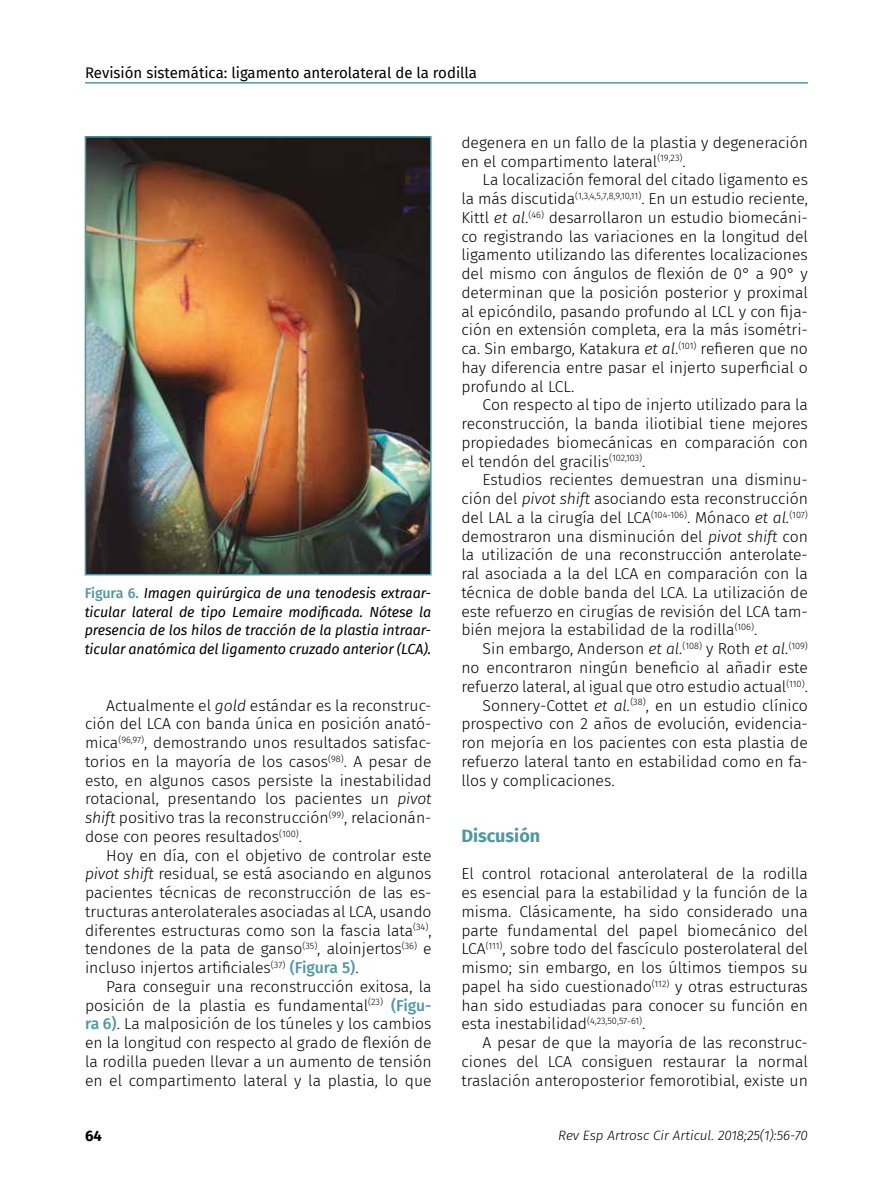
<style>
.page{position:relative;width:893px;height:1191px;background:#fff}
.page>*{position:absolute;margin:0;border:0;box-sizing:border-box;transform-origin:0 0}
.t1{font:700 18px "Fira Sans";color:#4e98a2}
.t2{font:300 15.75px/18.8px "Fira Sans";color:#000;text-align:justify}
.t3{font:15px "Fira Sans";color:#000}
.t4{font:700 15px "Fira Sans";color:#000}
.t5{font:italic 14.25px/18.8px "Fira Sans";letter-spacing:-.005em;color:#000;text-align:justify}
.t6{font:italic 300 13.5px "Fira Sans";color:#000}
.s1{font-weight:500;font-style:normal;color:#4e98a2}
.s2{font-style:italic}
.s3{font-weight:500;color:#4e98a2}
</style>
<div class="page">
<hr style="left:85px;top:82px;width:723px;height:2px;background:#4e98a2">
<img style="left:88px;top:139px;width:341px;height:433px">
<div style="left:85px;top:136px;width:347px;height:439px;border:2px solid #4e98a2"></div>
<p class="t3" style="left:85px;top:61px;width:394px">Revisión sistemática: ligamento anterolateral de la rodilla</p>
<p class="t5" style="left:85px;top:583px;width:348px"><span class="s1">Figura 6.</span> Imagen quirúrgica de una tenodesis extraar&shy;ticular lateral de tipo Lemaire modificada. Nótese la presencia de los hilos de tracción de la plastia intraar&shy;ticular anatómica del ligamento cruzado anterior (LCA).</p>
<p class="t2" style="left:85px;top:695px;width:348px;text-indent:21px">Actualmente el <span class="s2">gold</span> estándar es la reconstruc&shy;ción del LCA con banda única en posición anató&shy;mica<sup>(96,97)</sup>, demostrando unos resultados satisfac&shy;torios en la mayoría de los casos<sup>(98)</sup>. A pesar de esto, en algunos casos persiste la inestabilidad rotacional, presentando los pacientes un <span class="s2">pivot shift</span> positivo tras la reconstrucción<sup>(99)</sup>, relacionán&shy;dose con peores resultados<sup>(100)</sup>.</p>
<p class="t2" style="left:85px;top:845px;width:348px;text-indent:21px">Hoy en día, con el objetivo de controlar este <span class="s2">pivot shift</span> residual, se está asociando en algunos pacientes técnicas de reconstrucción de las es&shy;tructuras anterolaterales asociadas al LCA, usando diferentes estructuras como son la fascia lata<sup>(34)</sup>, tendones de la pata de ganso<sup>(35)</sup>, aloinjertos<sup>(36)</sup> e incluso injertos artificiales<sup>(37)</sup> <span class="s3">(Figura 5)</span>.</p>
<p class="t2" style="left:85px;top:977px;width:348px;text-indent:21px">Para conseguir una reconstrucción exitosa, la posición de la plastia es fundamental<sup>(23)</sup> <span class="s3">(Figu&shy;ra 6)</span>. La malposición de los túneles y los cambios en la longitud con respecto al grado de flexión de la rodilla pueden llevar a un aumento de tensión en el compartimento lateral y la plastia, lo que</p>
<p class="t4" style="left:85px;top:1123px;width:18px">64</p>
<p class="t2" style="left:461px;top:133px;width:348px">degenera en un fallo de la plastia y degeneración en el compartimento lateral<sup>(19,23)</sup>.</p>
<p class="t2" style="left:461px;top:170px;width:348px;text-indent:21px">La localización femoral del citado ligamento es la más discutida<sup>(1,3,4,5,7,8,9,10,11)</sup>. En un estudio reciente, Kittl <span class="s2">et al</span>.<sup>(46)</sup> desarrollaron un estudio biomecáni&shy;co registrando las variaciones en la longitud del ligamento utilizando las diferentes localizaciones del mismo con ángulos de flexión de 0° a 90° y determinan que la posición posterior y proximal al epicóndilo, pasando profundo al LCL y con fija&shy;ción en extensión completa, era la más isométri&shy;ca. Sin embargo, Katakura <span class="s2">et al</span>.<sup>(101)</sup> refieren que no hay diferencia entre pasar el injerto superficial o profundo al LCL.</p>
<p class="t2" style="left:461px;top:395px;width:348px;text-indent:21px">Con respecto al tipo de injerto utilizado para la reconstrucción, la banda iliotibial tiene mejores propiedades biomecánicas en comparación con el tendón del gracilis<sup>(102,103)</sup>.</p>
<p class="t2" style="left:461px;top:470px;width:348px;text-indent:21px">Estudios recientes demuestran una disminu&shy;ción del <span class="s2">pivot shift</span> asociando esta reconstrucción del LAL a la cirugía del LCA<sup>(104-106)</sup>. Mónaco <span class="s2">et al.</span><sup>(107) </sup>demostraron una disminución del <span class="s2">pivot shift</span> con la utilización de una reconstrucción anterolate&shy;ral asociada a la del LCA en comparación con la técnica de doble banda del LCA. La utilización de este refuerzo en cirugías de revisión del LCA tam&shy;bién mejora la estabilidad de la rodilla<sup>(106)</sup>.</p>
<p class="t2" style="left:483px;top:639px;width:327px">Sin embargo, Anderson <span class="s2">et al.</span><sup>(108)</sup> y Roth <span class="s2">et al.</span><sup>(109)</sup></p>
<p class="t2" style="left:461px;top:658px;width:348px">no encontraron ningún beneficio al añadir este</p>
<p class="t2" style="left:461px;top:677px;width:348px">refuerzo lateral, al igual que otro estudio actual<sup>(110)</sup>.</p>
<p class="t2" style="left:483px;top:695px;width:327px">Sonnery-Cottet <span class="s2">et al.</span><sup>(38)</sup>, en un estudio clínico</p>
<p class="t2" style="left:461px;top:714px;width:348px">prospectivo con 2 años de evolución, evidencia-</p>
<p class="t2" style="left:461px;top:733px;width:348px">ron mejoría en los pacientes con esta plastia de</p>
<p class="t2" style="left:461px;top:752px;width:348px">refuerzo lateral tanto en estabilidad como en fa-</p>
<p class="t2" style="left:461px;top:770px;width:155px">llos y complicaciones.</p>
<p class="t1" style="left:461px;top:820px;width:80px">Discusión</p>
<p class="t2" style="left:461px;top:864px;width:348px">El control rotacional anterolateral de la rodilla es esencial para la estabilidad y la función de la misma. Clásicamente, ha sido considerado una parte fundamental del papel biomecánico del LCA<sup>(111)</sup>, sobre todo del fascículo posterolateral del mismo; sin embargo, en los últimos tiempos su papel ha sido cuestionado<sup>(112)</sup> y otras estructuras han sido estudiadas para conocer su función en esta inestabilidad<sup>(4,23,50,57-61)</sup>.</p>
<p class="t2" style="left:461px;top:1033px;width:348px;text-indent:21px">A pesar de que la mayoría de las reconstruc&shy;ciones del LCA consiguen restaurar la normal traslación anteroposterior femorotibial, existe un</p>
<p class="t6" style="left:558px;top:1125px;width:251px">Rev Esp Artrosc Cir Articul. 2018;25(1):56-70</p>
</div>
